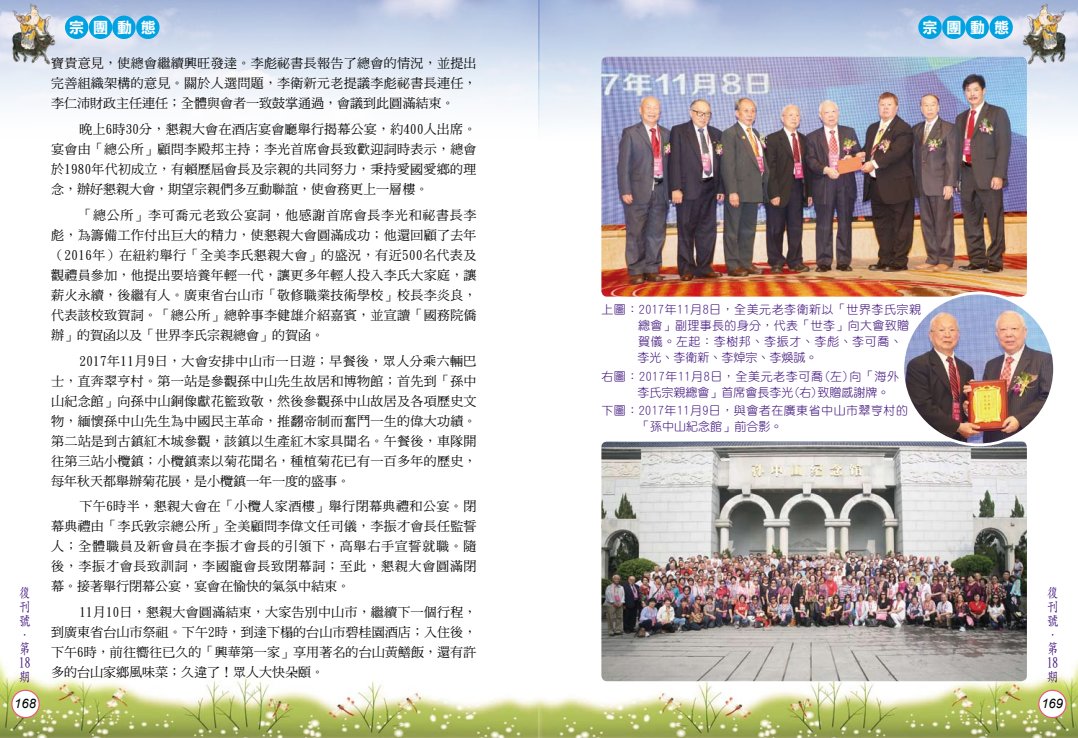
<style>
.page{position:relative;width:1078px;height:738px;background:#fff}
.page>*{position:absolute;margin:0;border:0;box-sizing:border-box;transform-origin:0 0}
.t1{font:15px "DF Li Hei Bd WIN BF";letter-spacing:.59em;color:#fffffd}
.t2{font:14px/14px "DF Li Kai Shu Md WIN BF";color:#3d107b;scale:.8 1}
.t3{font:13px/20px "DF Ming Md HK BF";letter-spacing:.005em;color:#000;text-align:justify}
.t4{font:italic 13px "Arial";color:#000}
.t5{font:12px/16px "DF Yuan W3 WIN BF";letter-spacing:.04em;color:#3d107b}
</style>
<div class="page">
<img style="left:0;top:0;width:1077px;height:140px">
<div style="left:65px;top:16px;width:23px;height:23px;background:#00a2e2;border-radius:50%"></div>
<div style="left:89px;top:16px;width:23px;height:23px;background:#00a2e2;border-radius:50%"></div>
<div style="left:112px;top:16px;width:24px;height:23px;background:#00a2e2;border-radius:50%"></div>
<div style="left:136px;top:16px;width:23px;height:23px;background:#00a2e2;border-radius:50%"></div>
<img style="left:0;top:3px;width:62px;height:62px">
<img style="left:0;top:651px;width:1077px;height:86px">
<div style="left:12px;top:689px;width:27px;height:28px;background:#feffff;border-radius:50%"></div>
<div style="left:11px;top:689px;width:29px;height:28px;border:1px solid #ea5580;border-radius:50%"></div>
<img style="left:539px;top:0;width:1px;height:140px">
<div style="left:918px;top:16px;width:23px;height:23px;background:#00a2e2;border-radius:50%"></div>
<div style="left:941px;top:16px;width:24px;height:23px;background:#00a2e2;border-radius:50%"></div>
<div style="left:965px;top:16px;width:23px;height:23px;background:#00a2e2;border-radius:50%"></div>
<div style="left:989px;top:16px;width:23px;height:23px;background:#00a2e2;border-radius:50%"></div>
<img style="left:1015px;top:3px;width:62px;height:62px">
<div style="left:1038px;top:689px;width:27px;height:28px;background:#feffff;border-radius:50%"></div>
<div style="left:1037px;top:689px;width:29px;height:28px;border:1px solid #ea5580;border-radius:50%"></div>
<img style="left:601px;top:57px;width:425px;height:239px">
<img style="left:601px;top:441px;width:425px;height:239px">
<img style="left:902px;top:293px;width:152px;height:151px;border-radius:76px">
<div style="left:901px;top:291px;width:154px;height:155px;border:3px solid #fff;border-radius:50%"></div>
<p class="t2" style="left:19px;top:585px;width:16px">復刊號．第<br>18期</p>
<p class="t4" style="left:14px;top:694px;width:23px">168</p>
<p class="t1" style="left:69px;top:20px;width:88px">宗團動態</p>
<p class="t3" style="left:51px;top:53px;width:427px">寶貴意見，使總會繼續興旺發達。李彪祕書長報告了總會的情況，並提出完善組織架構的意見。關於人選問題，李衛新元老提議李彪祕書長連任，李仁沛財政主任連任；全體與會者一致鼓掌通過，會議到此圓滿結束。</p>
<p class="t3" style="left:51px;top:119px;width:427px;text-indent:28px">晚上6時30分，懇親大會在酒店宴會廳舉行揭幕公宴，約400人出席。宴會由「總公所」顧問李殿邦主持；李光首席會長致歡迎詞時表示，總會於1980年代初成立，有賴歷屆會長及宗親的共同努力，秉持愛國愛鄉的理念，辦好懇親大會，期望宗親們多互動聯誼，使會務更上一層樓。</p>
<p class="t3" style="left:51px;top:205px;width:427px;text-indent:28px">「總公所」李可喬元老致公宴詞，他感謝首席會長李光和祕書長李彪，為籌備工作付出巨大的精力，使懇親大會圓滿成功；他還回顧了去年（2016年）在紐約舉行「全美李氏懇親大會」的盛況，有近500名代表及觀禮員參加，他提出要培養年輕一代，讓更多年輕人投入李氏大家庭，讓薪火永續，後繼有人。廣東省台山市「敬修職業技術學校」校長李炎良，代表該校致賀詞。「總公所」總幹事李健雄介紹嘉賓，並宣讀「國務院僑辦」的賀函以及「世界李氏宗親總會」的賀函。</p>
<p class="t3" style="left:51px;top:350px;width:427px;text-indent:28px">2017年11月9日，大會安排中山市一日遊；早餐後，眾人分乘六輛巴士，直奔翠亨村。第一站是參觀孫中山先生故居和博物館；首先到「孫中山紀念館」向孫中山銅像獻花籃致敬，然後參觀孫中山故居及各項歷史文物，緬懷孫中山先生為中國民主革命，推翻帝制而奮鬥一生的偉大功績。第二站是到古鎮紅木城參觀，該鎮以生產紅木家具聞名。午餐後，車隊開往第三站小欖鎮；小欖鎮素以菊花聞名，種植菊花已有一百多年的歷史，每年秋天都舉辦菊花展，是小欖鎮一年一度的盛事。</p>
<p class="t3" style="left:51px;top:496px;width:427px;text-indent:28px">下午6時半，懇親大會在「小欖人家酒樓」舉行閉幕典禮和公宴。閉幕典禮由「李氏敦宗總公所」全美顧問李偉文任司儀，李振才會長任監誓人；全體職員及新會員在李振才會長的引領下，高舉右手宣誓就職。隨後，李振才會長致訓詞，李國寵會長致閉幕詞；至此，懇親大會圓滿閉幕。接著舉行閉幕公宴，宴會在愉快的氣氛中結束。</p>
<p class="t3" style="left:51px;top:601px;width:427px;text-indent:28px">11月10日，懇親大會圓滿結束，大家告別中山市，繼續下一個行程，到廣東省台山市祭祖。下午2時，到達下榻的台山市碧桂園酒店；入住後，下午6時，前往嚮往已久的「興華第一家」享用著名的台山黃鱔飯，還有許多的台山家鄉風味菜；久違了！眾人大快朵頤。</p>
<p class="t1" style="left:922px;top:20px;width:88px">宗團動態</p>
<p class="t5" style="left:637px;top:301px;width:285px;text-indent:-36px">上圖：2017年11月8日，全美元老李衛新以「世界李氏宗親總會」副理事長的身分，代表「世李」向大會致贈賀儀。左起：李樹邦、李振才、李彪、李可喬、<br>李光、李衛新、李焯宗、李煥誠。</p>
<p class="t5" style="left:637px;top:367px;width:263px;text-indent:-36px">右圖：2017年11月8日，全美元老李可喬(左)向「海外李氏宗親總會」首席會長李光(右)致贈感謝牌。</p>
<p class="t5" style="left:638px;top:402px;width:271px;text-indent:-37px">下圖：2017年11月9日，與會者在廣東省中山市翠亨村的「孫中山紀念館」前合影。</p>
<p class="t2" style="left:1046px;top:585px;width:15px">復刊號．第<br>18期</p>
<p class="t4" style="left:1041px;top:694px;width:23px">169</p>
</div>
